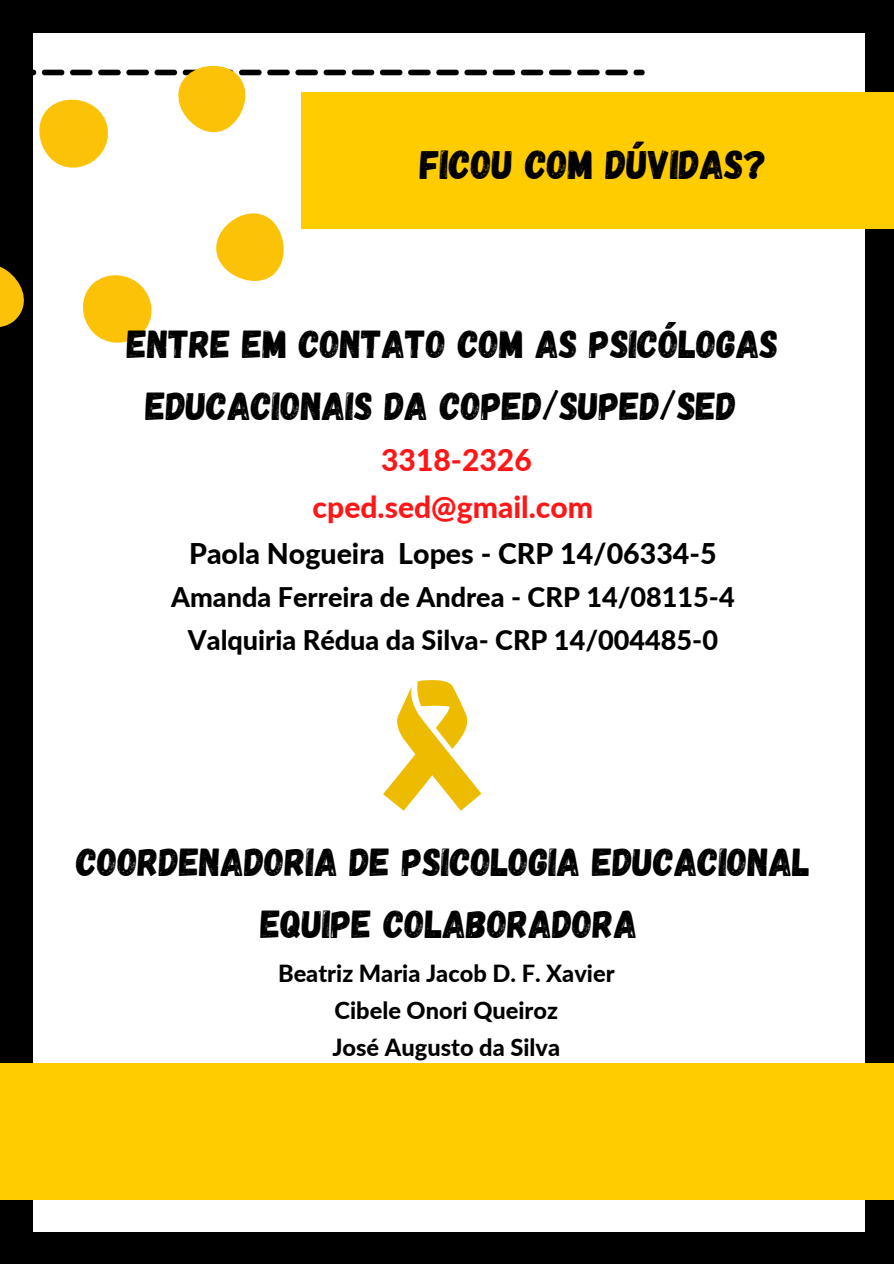
<style>
.page{position:relative;width:894px;height:1264px;background:#fff}
.page>*{position:absolute;margin:0;border:0;box-sizing:border-box;transform-origin:0 0}
.t1{font:40.5px "Gagalin";color:#000}
.t2{font:39px/61.9px "Gagalin";color:#000;text-align:center}
.t3{font:800 30px "Lato";color:#ff1616}
.t4{font:800 28.5px "Lato";color:#000}
.t5{font:800 27px "Lato";color:#000}
.t6{font:800 23.55px "Lato";color:#000}
</style>
<div class="page">
<div style="left:0;top:0;width:893px;height:1263px;background:#000"></div>
<div style="left:34px;top:33px;width:830px;height:1198px;background:#fff"></div>
<div style="left:301px;top:92px;width:592px;height:137px;background:#fc0"></div>
<svg style="left:33px;top:51px;width:611px;height:130px"></svg>
<svg style="left:83px;top:275px;width:69px;height:68px"></svg>
<svg style="left:216px;top:213px;width:68px;height:68px"></svg>
<svg style="left:0;top:252px;width:34px;height:88px"></svg>
<div style="left:0;top:1063px;width:893px;height:136px;background:#fc0"></div>
<svg style="left:383px;top:680px;width:98px;height:130px"></svg>
<p class="t1" style="left:420px;top:138px;width:348px">FICOU COM DÚVIDAS?</p>
<p class="t2" style="left:127px;top:311px;width:652px">ENTRE EM CONTATO COM AS PSICÓLOGAS<br>EDUCACIONAIS DA COPED/SUPED/SED</p>
<p class="t3" style="left:381px;top:441px;width:152px">3318-2326</p>
<p class="t3" style="left:312px;top:488px;width:282px">cped.sed@gmail.com</p>
<p class="t4" style="left:189px;top:536px;width:529px">Paola Nogueira Lopes - CRP 14/06334-5</p>
<p class="t5" style="left:171px;top:580px;width:565px">Amanda Ferreira de Andrea - CRP 14/08115-4</p>
<p class="t5" style="left:188px;top:623px;width:531px">Valquiria Rédua da Silva- CRP 14/004485-0</p>
<p class="t2" style="left:76px;top:829px;width:735px">COORDENADORIA DE PSICOLOGIA EDUCACIONAL</p>
<p class="t2" style="left:260px;top:891px;width:378px">EQUIPE COLABORADORA</p>
<p class="t6" style="left:278px;top:958px;width:338px">Beatriz Maria Jacob D. F. Xavier</p>
<p class="t6" style="left:334px;top:995px;width:225px">Cibele Onori Queiroz</p>
<p class="t6" style="left:332px;top:1032px;width:229px">José Augusto da Silva</p>
</div>
